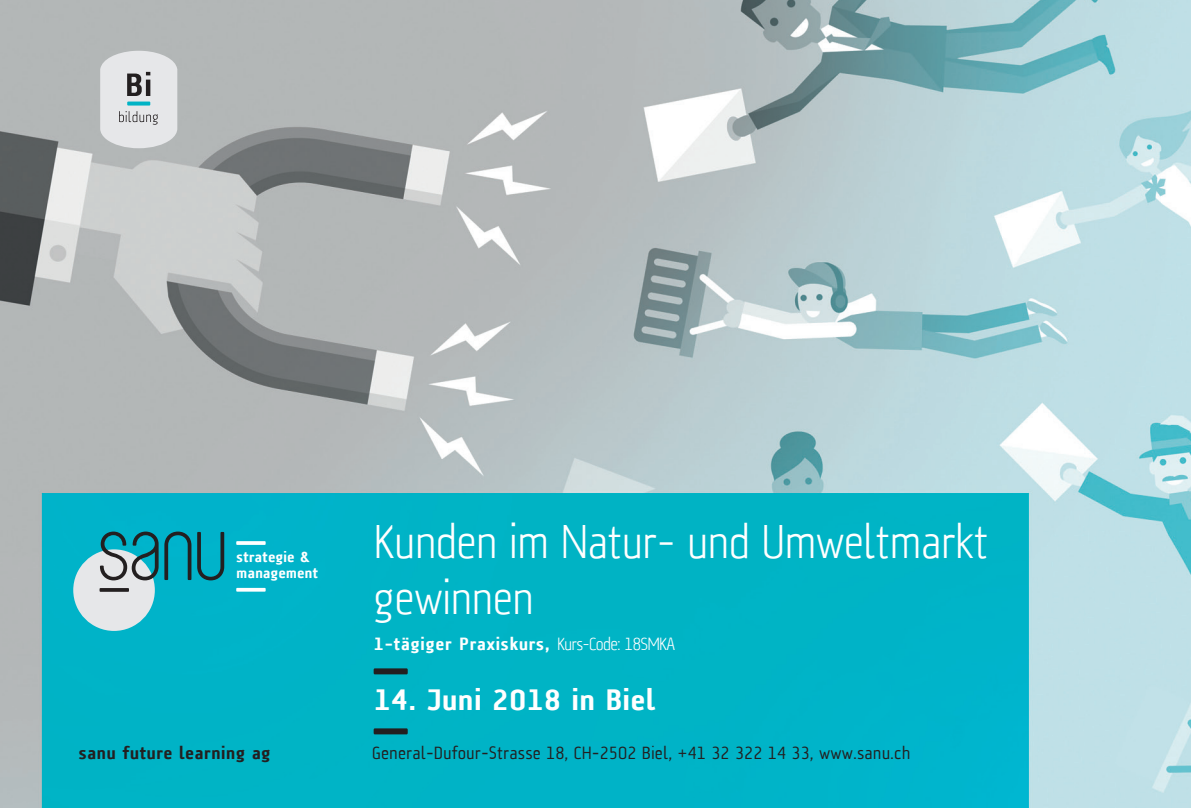
<style>
.page{position:relative;width:1191px;height:808px;background:#fff}
.page>*{position:absolute;margin:0;border:0;box-sizing:border-box;transform-origin:0 0}
.t1{font:300 48px/56px "A Asanu";letter-spacing:-.025em;color:#fff}
.t2{font:900 30px "A Asanu";letter-spacing:-.01em;color:#fff}
.t3{font:18px "A Asanu";color:#231f20}
.t4{font:900 18px "A Asanu";letter-spacing:.01em;color:#fff}
.t5{font:900 18px "A Asanu";color:#231f20}
.t6{font:900 15px/16px "A Asanu";letter-spacing:-.015em;color:#fff}
.s1{font-weight:300}
</style>
<div class="page">
<img style="left:0;top:0;width:1191px;height:808px">
<div style="left:73px;top:549px;width:82px;height:82px;background:#e6e7e9;border-radius:50%"></div>
<svg style="left:100px;top:531px;width:91px;height:49px"></svg>
<svg style="left:197px;top:532px;width:27px;height:48px"></svg>
<svg style="left:100px;top:588px;width:29px;height:4px"></svg>
<svg style="left:236px;top:588px;width:30px;height:4px"></svg>
<svg style="left:236px;top:541px;width:30px;height:4px"></svg>
<div style="left:374px;top:668px;width:34px;height:6px;background:#231f20"></div>
<div style="left:374px;top:728px;width:34px;height:6px;background:#231f20"></div>
<svg style="left:100px;top:51px;width:77px;height:97px;background:#d3d6d8"></svg>
<p class="t6" style="left:236px;top:549px;width:84px">strategie &amp; management</p>
<h1 class="t1" style="left:374px;top:514px;width:617px">Kunden im Natur- und Umweltmarkt gewinnen</h1>
<p class="t4" style="left:374px;top:634px;width:303px">1-tägiger Praxiskurs, <span class="s1">Kurs-Code: 18SMKA</span></p>
<h2 class="t2" style="left:374px;top:683px;width:284px">14. Juni 2018 in Biel</h2>
<p class="t5" style="left:79px;top:742px;width:194px">sanu future learning ag</p>
<p class="t3" style="left:372px;top:742px;width:540px">General-Dufour-Strasse 18, CH-2502 Biel, +41 32 322 14 33, www.sanu.ch</p>
</div>
